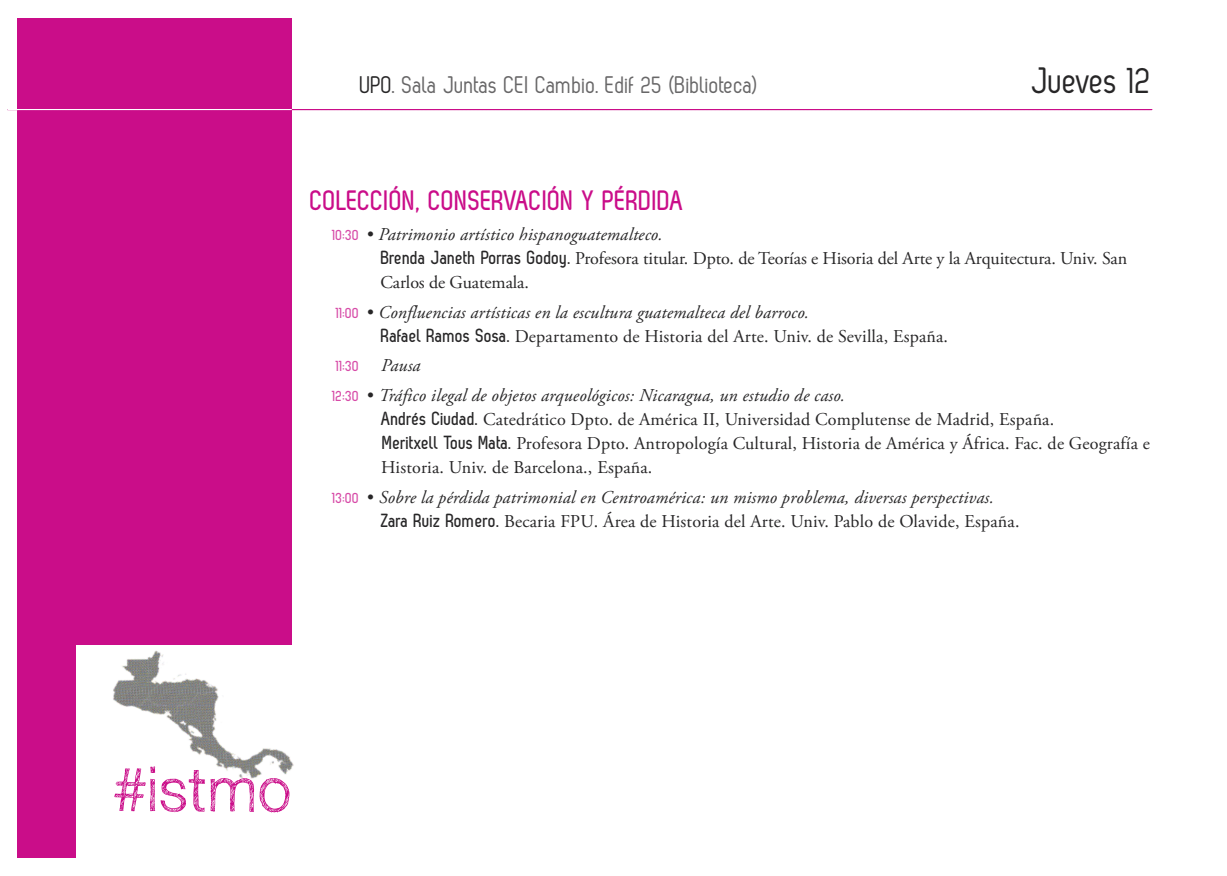
<style>
.page{position:relative;width:1227px;height:876px;background:#fff}
.page>*{position:absolute;margin:0;border:0;box-sizing:border-box;transform-origin:0 0}
.t1{font:300 60.8px "Sketchetik";color:#ca0d89}
.t2{font:36.6px "Zag";color:#272627}
.t3{font:700 28px "Zag";letter-spacing:.01em;color:#ca0d89}
.t4{font:24px "Zag";color:#686768}
.t5{font:18px/24px "Adobe Garamond Pro";letter-spacing:.01em;color:#272627}
.t6{font:italic 18px/24px "Adobe Garamond Pro";letter-spacing:.01em;color:#272627}
.t7{font:700 15px/29.6px "Zag";color:#d74aa7}
.s1{color:#272627}
.s2{font-style:italic}
.s3{font-family:"Zag";font-weight:700;font-size:19px}
.s4{font-style:normal}
.s5{font-family:"Zag";font-weight:700;font-style:normal;font-size:19px}
</style>
<div class="page">
<div style="left:18px;top:18px;width:273px;height:839px;background:#ca0d89"></div>
<svg style="left:7px;top:109px;width:1146px;height:1px"></svg>
<div style="left:76px;top:644px;width:248px;height:213px;background:#fff"></div>
<img style="left:108px;top:644px;width:186px;height:135px">
<h3 class="t4" style="left:360px;top:71px;width:400px"><span class="s1">UPO</span>. Sala Juntas CEI Cambio. Edif 25 (Biblioteca)</h3>
<h2 class="t2" style="left:1032px;top:59px;width:122px">Jueves 12</h2>
<h3 class="t3" style="left:310px;top:184px;width:375px">COLECCIÓN, CONSERVACIÓN Y PÉRDIDA</h3>
<p class="t5" style="left:380px;top:224px;width:748px;text-indent:-13px">• <span class="s2">Patrimonio artístico hispanoguatemalteco.<br></span><span class="s3">Brenda Janeth Porras Godoy.</span> Profesora titular. Dpto. de Teorías e Hisoria del Arte y la Arquitectura. Univ. San<br>Carlos de Guatemala.</p>
<p class="t6" style="left:381px;top:301px;width:568px;text-indent:-14px"><span class="s4">•</span> Confluencias artísticas en la escultura guatemalteca del barroco.<br><span class="s5">Rafael Ramos Sosa.</span> <span class="s4">Departamento de Historia del Arte. Univ. de Sevilla, España.</span></p>
<p class="t6" style="left:381px;top:355px;width:41px">Pausa</p>
<p class="t5" style="left:381px;top:385px;width:770px;text-indent:-14px">• <span class="s2">Tráfico ilegal de objetos arqueológicos: Nicaragua, un estudio de caso.<br></span><span class="s3">Andrés Ciudad.</span> Catedrático Dpto. de América II, Universidad Complutense de Madrid, España.<br><span class="s3">Meritxell Tous Mata.</span> Profesora Dpto. Antropología Cultural, Historia de América y África. Fac. de Geografía e Historia. Univ. de Barcelona., España.</p>
<p class="t6" style="left:381px;top:486px;width:640px;text-indent:-14px"><span class="s4">•</span> Sobre la pérdida patrimonial en Centroamérica: un mismo problema, diversas perspectivas.<br><span class="s5">Zara Ruiz Romero.</span> <span class="s4">Becaria FPU. Área de Historia del Arte. Univ. Pablo de Olavide, España.</span></p>
<p class="t7" style="left:332px;top:220px;width:28px">10:30</p>
<p class="t7" style="left:336px;top:297px;width:25px">11:00</p>
<p class="t7" style="left:333px;top:351px;width:28px">11:30<br>12:30</p>
<p class="t7" style="left:332px;top:482px;width:28px">13:00</p>
<h1 class="t1" style="left:112px;top:754px;width:180px">#istmo</h1>
</div>
